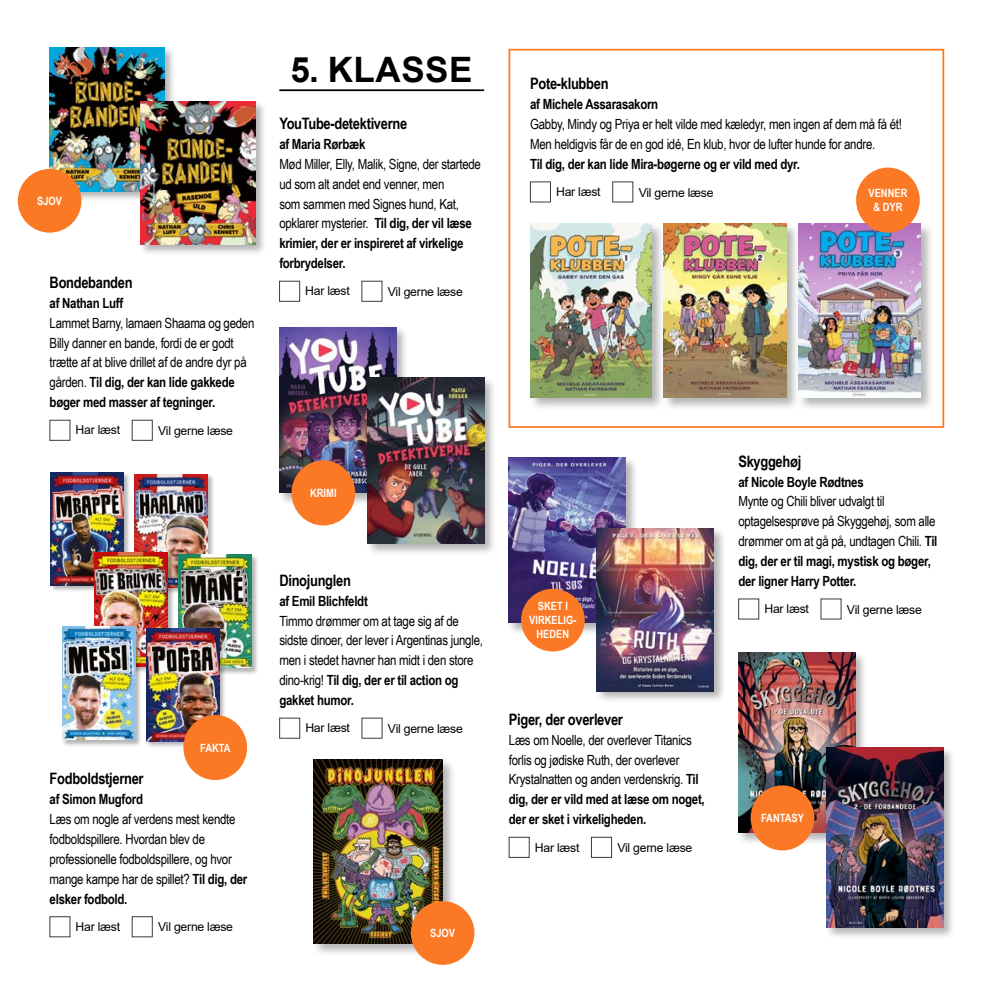
<style>
.page{position:relative;width:993px;height:993px;background:#fff}
.page>*{position:absolute;margin:0;border:0;box-sizing:border-box;transform-origin:0 0}
.id298{font:700 35px "Arial";letter-spacing:.015em;color:#000}
.id289{font:700 15.75px "Arial Narrow";letter-spacing:-.02em;color:#000}
.id292{font:14px/19.8px "Arial Narrow";letter-spacing:-.02em;color:#000}
.id291{font:700 14px "Arial Narrow";letter-spacing:-.02em;color:#000}
.id292-2{font:700 14px "Arial Narrow";letter-spacing:-.02em;color:#000}
.t1{font:12.25px "Arial";letter-spacing:-.02em;color:#000}
.t2{font:700 11.38px/14px "Arial Narrow";color:#fff;text-align:center}
.s1{font-weight:700}
</style>
<div class="page">
<div style="left:508px;top:49px;width:435px;height:378px;border:2px solid #fb7925"></div>
<div style="left:278px;top:326px;width:130px;height:179px;background:#000;opacity:.3"></div>
<img style="left:279px;top:327px;width:117px;height:166px">
<div style="left:291px;top:460px;width:64px;height:65px;background:#fb7925;border-radius:50%"></div>
<div style="left:366px;top:376px;width:130px;height:179px;background:#000;opacity:.3"></div>
<img style="left:367px;top:377px;width:117px;height:166px">
<div style="left:311px;top:758px;width:145px;height:199px;background:#000;opacity:.3"></div>
<img style="left:313px;top:759px;width:129px;height:184px">
<div style="left:528px;top:221px;width:136px;height:190px;background:#000;opacity:.3"></div>
<img style="left:530px;top:224px;width:121px;height:173px">
<div style="left:662px;top:221px;width:138px;height:190px;background:#000;opacity:.3"></div>
<img style="left:663px;top:224px;width:123px;height:173px">
<div style="left:797px;top:221px;width:137px;height:190px;background:#000;opacity:.3"></div>
<img style="left:798px;top:224px;width:122px;height:173px">
<div style="left:855px;top:167px;width:64px;height:65px;background:#fb7925;border-radius:50%"></div>
<div style="left:507px;top:456px;width:130px;height:179px;background:#000;opacity:.3"></div>
<img style="left:508px;top:457px;width:117px;height:165px">
<div style="left:521px;top:588px;width:63px;height:63px;background:#fb7925;border-radius:50%"></div>
<div style="left:595px;top:527px;width:130px;height:176px;background:#000;opacity:.3"></div>
<img style="left:596px;top:528px;width:117px;height:163px">
<div style="left:737px;top:651px;width:130px;height:193px;background:#000;opacity:.3"></div>
<img style="left:738px;top:652px;width:116px;height:180px">
<div style="left:750px;top:785px;width:64px;height:65px;background:#fb7925;border-radius:50%"></div>
<div style="left:824px;top:746px;width:131px;height:193px;background:#000;opacity:.3"></div>
<img style="left:826px;top:747px;width:116px;height:180px">
<div style="left:410px;top:900px;width:64px;height:64px;background:#fb7925;border-radius:50%"></div>
<div style="left:49px;top:46px;width:127px;height:156px;background:#000;opacity:.3"></div>
<img style="left:50px;top:47px;width:114px;height:144px">
<div style="left:139px;top:101px;width:127px;height:155px;background:#000;opacity:.3"></div>
<img style="left:140px;top:102px;width:115px;height:142px">
<div style="left:50px;top:471px;width:80px;height:121px;background:#000;opacity:.3"></div>
<img style="left:50px;top:472px;width:74px;height:113px">
<div style="left:134px;top:473px;width:80px;height:121px;background:#000;opacity:.3"></div>
<img style="left:134px;top:474px;width:74px;height:113px">
<div style="left:94px;top:552px;width:80px;height:121px;background:#000;opacity:.3"></div>
<img style="left:94px;top:552px;width:74px;height:114px">
<div style="left:178px;top:553px;width:80px;height:121px;background:#000;opacity:.3"></div>
<img style="left:178px;top:554px;width:74px;height:113px">
<div style="left:61px;top:626px;width:81px;height:120px;background:#000;opacity:.3"></div>
<img style="left:62px;top:626px;width:73px;height:113px">
<div style="left:145px;top:627px;width:81px;height:121px;background:#000;opacity:.3"></div>
<img style="left:146px;top:628px;width:73px;height:113px">
<div style="left:18px;top:169px;width:63px;height:63px;background:#fb7925;border-radius:50%"></div>
<hr style="left:279px;top:89px;width:205px;height:2px;background:#000">
<div style="left:279px;top:281px;width:21px;height:20px;background:#fff;border:1px solid #3c3c3b"></div>
<div style="left:279px;top:717px;width:21px;height:21px;background:#fff;border:1px solid #3c3c3b"></div>
<div style="left:591px;top:836px;width:20px;height:21px;background:#fff;border:1px solid #3c3c3b"></div>
<div style="left:183px;top:714px;width:64px;height:65px;background:#fb7925;border-radius:50%"></div>
<p class="t2" style="left:37px;top:193px;width:26px">SJOV</p>
<h2 class="id289" style="left:50px;top:270px;width:84px">Bondebanden</h2>
<h2 class="id291" style="left:50px;top:292px;width:75px">af Nathan Luff</h2>
<p class="id292" style="left:50px;top:312px;width:206px">Lammet Barny, lamaen Shaama og geden Billy danner en bande, fordi de er godt trætte af at blive drillet af de andre dyr på gården. <span class="s1">Til dig, der kan lide gakkede bøger med masser af tegninger.</span></p>
<p class="t1" style="left:76px;top:421px;width:46px">Har læst</p>
<p class="t1" style="left:158px;top:422px;width:76px">Vil gerne læse</p>
<h1 class="id298" style="left:290px;top:45px;width:184px">5. KLASSE</h1>
<h2 class="id289" style="left:279px;top:112px;width:129px">YouTube-detektiverne</h2>
<h2 class="id291" style="left:279px;top:133px;width:88px">af Maria Rørbæk</h2>
<p class="id292" style="left:279px;top:153px;width:203px">Mød Miller, Elly, Malik, Signe, der startede ud som alt andet end venner, men<br>som sammen med Signes hund, Kat, opklarer mysterier. <span class="s1">Til dig, der vil læse krimier, der er inspireret af virkelige forbrydelser.</span></p>
<p class="t1" style="left:305px;top:282px;width:46px">Har læst</p>
<p class="t1" style="left:388px;top:283px;width:76px">Vil gerne læse</p>
<p class="t2" style="left:310px;top:485px;width:28px">KRIMI</p>
<p class="t2" style="left:200px;top:739px;width:32px">FAKTA</p>
<h2 class="id289" style="left:50px;top:766px;width:95px">Fodboldstjerner</h2>
<h2 class="id291" style="left:50px;top:788px;width:95px">af Simon Mugford</h2>
<p class="id292" style="left:50px;top:808px;width:199px">Læs om nogle af verdens mest kendte fodboldspillere. Hvordan blev de professionelle fodboldspillere, og hvor mange kampe har de spillet? <span class="s1">Til dig, der elsker fodbold.</span></p>
<p class="t1" style="left:76px;top:917px;width:46px">Har læst</p>
<p class="t1" style="left:158px;top:918px;width:76px">Vil gerne læse</p>
<h2 class="id289" style="left:279px;top:568px;width:73px">Dinojunglen</h2>
<h2 class="id291" style="left:279px;top:590px;width:90px">af Emil Blichfeldt</h2>
<p class="id292" style="left:279px;top:610px;width:205px">Timmo drømmer om at tage sig af de sidste dinoer, der lever i Argentinas jungle, men i stedet havner han midt i den store dino-krig! <span class="s1">Til dig, der er til action og gakket humor.</span></p>
<p class="t1" style="left:305px;top:719px;width:46px">Har læst</p>
<p class="t1" style="left:388px;top:719px;width:76px">Vil gerne læse</p>
<p class="t2" style="left:430px;top:925px;width:26px">SJOV</p>
<h2 class="id289" style="left:530px;top:72px;width:80px">Pote-klubben</h2>
<h2 class="id291" style="left:530px;top:94px;width:130px">af Michele Assarasakorn</h2>
<p class="id292" style="left:530px;top:114px;width:373px">Gabby, Mindy og Priya er helt vilde med kæledyr, men ingen af dem må få ét!<br>Men heldigvis får de en god idé, En klub, hvor de lufter hunde for andre.</p>
<p class="id292-2" style="left:530px;top:153px;width:271px">Til dig, der kan lide Mira-bøgerne og er vild med dyr.</p>
<p class="t1" style="left:556px;top:183px;width:46px">Har læst</p>
<p class="t1" style="left:638px;top:184px;width:76px">Vil gerne læse</p>
<p class="t2" style="left:868px;top:186px;width:40px">VENNER &amp; DYR</p>
<p class="t2" style="left:529px;top:598px;width:49px">SKET I<br>VIRKELIG-<br>HEDEN</p>
<h2 class="id289" style="left:508px;top:707px;width:115px">Piger, der overlever</h2>
<p class="id292" style="left:508px;top:729px;width:197px">Læs om Noelle, der overlever Titanics forlis og jødiske Ruth, der overlever Krystalnatten og anden verdenskrig. <span class="s1">Til dig, der er vild med at læse om noget, der er sket i virkeligheden.</span></p>
<p class="t1" style="left:534px;top:838px;width:46px">Har læst</p>
<p class="t1" style="left:617px;top:838px;width:76px">Vil gerne læse</p>
<h2 class="id289" style="left:738px;top:449px;width:64px">Skyggehøj</h2>
<h2 class="id291" style="left:738px;top:471px;width:127px">af Nicole Boyle Rødtnes</h2>
<p class="id292" style="left:738px;top:491px;width:200px">Mynte og Chili bliver udvalgt til optagelsesprøve på Skyggehøj, som alle drømmer om at gå på, undtagen Chili. <span class="s1">Til dig, der er til magi, mystisk og bøger, der ligner Harry Potter.</span></p>
<p class="t1" style="left:764px;top:600px;width:46px">Har læst</p>
<p class="t1" style="left:846px;top:600px;width:76px">Vil gerne læse</p>
<p class="t2" style="left:760px;top:810px;width:44px">FANTASY</p>
</div>
